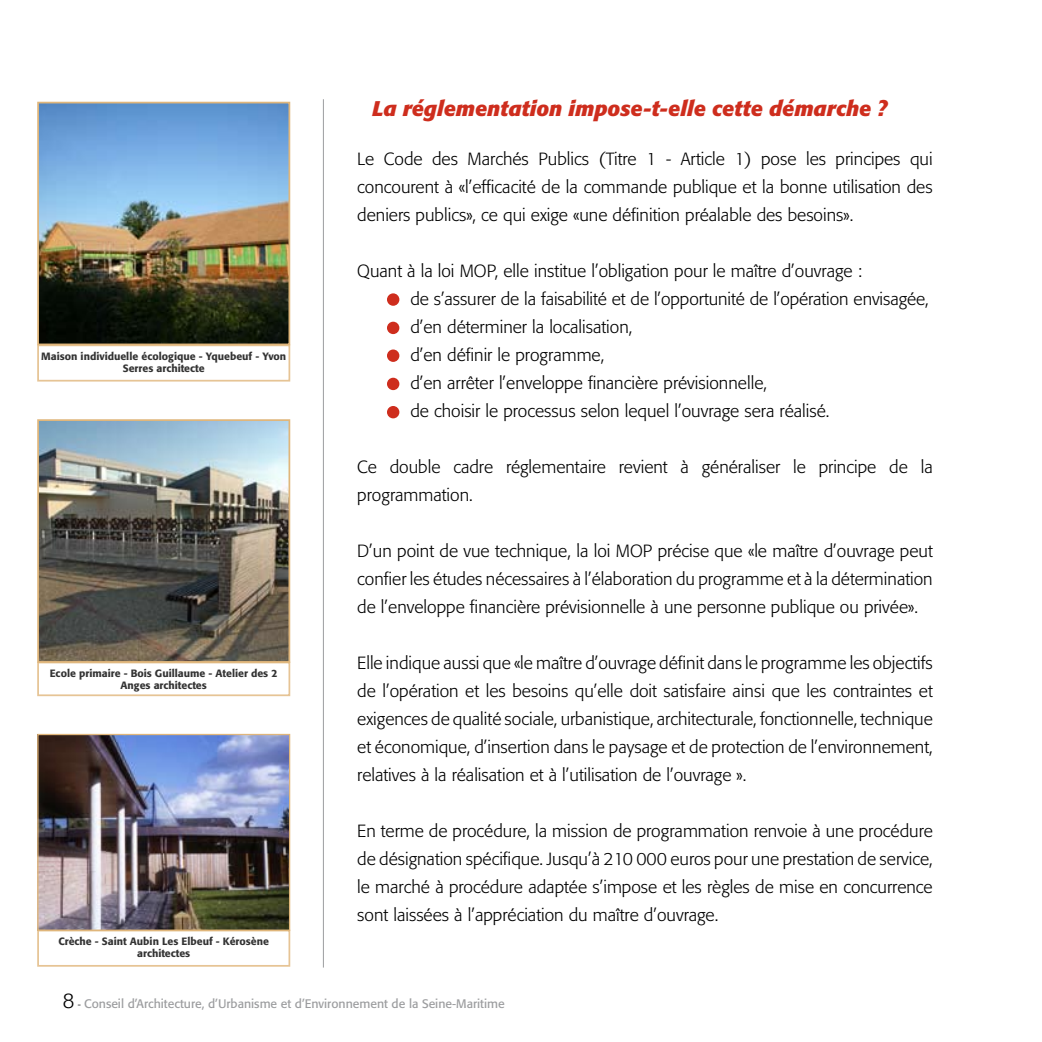
<style>
.page{position:relative;width:1042px;height:1042px;background:#fff}
.page>*{position:absolute;margin:0;border:0;box-sizing:border-box;transform-origin:0 0}
.t1{font:italic 700 21px "Formata";color:#ce2d1d}
.t2{font:300 17.5px/28px "Formata";color:#000;text-align:justify}
.t3{font:12.25px "Formata";color:#9c9d9f}
.t4{font:500 10.5px/12.6px "Formata";color:#000;text-align:center}
.s1{font-weight:300;font-size:21px;color:#000}
.s2{font-weight:300;font-size:10.5px;color:#000}
</style>
<div class="page">
<hr style="left:323px;top:99px;width:1px;height:868px;background:#9c9d9f">
<hr style="left:1041px;top:0;width:1px;height:33px;background:#dbb46b">
<img style="left:39px;top:736px;width:249px;height:193px">
<div style="left:37px;top:734px;width:253px;height:197px;border:1px solid #e0b67b"></div>
<div style="left:37px;top:929px;width:253px;height:37px;border:2px solid #e0b67b"></div>
<img style="left:40px;top:105px;width:247px;height:237px">
<div style="left:37px;top:102px;width:253px;height:243px;border:2px solid #e0b67b"></div>
<div style="left:37px;top:344px;width:253px;height:37px;border:2px solid #e0b67b"></div>
<div style="left:387px;top:293px;width:12px;height:13px;background:#ce2d1d;border-radius:50%"></div>
<div style="left:387px;top:322px;width:12px;height:12px;background:#ce2d1d;border-radius:50%"></div>
<div style="left:387px;top:349px;width:12px;height:13px;background:#ce2d1d;border-radius:50%"></div>
<div style="left:387px;top:378px;width:12px;height:12px;background:#ce2d1d;border-radius:50%"></div>
<img style="left:40px;top:422px;width:247px;height:238px">
<div style="left:37px;top:419px;width:253px;height:244px;border:2px solid #e0b67b"></div>
<div style="left:37px;top:661px;width:253px;height:35px;border:2px solid #e0b67b"></div>
<div style="left:387px;top:406px;width:12px;height:12px;background:#ce2d1d;border-radius:50%"></div>
<p class="t4" style="left:41px;top:349px;width:246px">Maison individuelle écologique - Yquebeuf - Yvon<br>Serres architecte</p>
<p class="t4" style="left:50px;top:666px;width:229px">Ecole primaire - Bois Guillaume - Atelier des 2<br>Anges architectes</p>
<p class="t4" style="left:58px;top:934px;width:212px">Crèche - Saint Aubin Les Elbeuf - Kérosène architectes</p>
<p class="t1" style="left:372px;top:95px;width:516px">La réglementation impose-t-elle cette démarche ?</p>
<p class="t2" style="left:357px;top:145px;width:577px">Le Code des Marchés Publics (Titre 1 - Article 1) pose les principes qui concourent à «l’efficacité de la commande publique et la bonne utilisation des deniers publics», ce qui exige «une définition préalable des besoins».</p>
<p class="t2" style="left:410px;top:257px;width:520px;text-align:left;text-indent:-53px">Quant à la loi MOP, elle institue l’obligation pour le maître d’ouvrage :<br>de s’assurer de la faisabilité et de l’opportunité de l’opération envisagée, d’en déterminer la localisation,<br>d’en définir le programme,<br>d’en arrêter l’enveloppe financière prévisionnelle,<br>de choisir le processus selon lequel l’ouvrage sera réalisé.</p>
<p class="t2" style="left:357px;top:453px;width:577px">Ce double cadre réglementaire revient à généraliser le principe de la programmation.</p>
<p class="t2" style="left:357px;top:537px;width:577px">D’un point de vue technique, la loi MOP précise que «le maître d’ouvrage peut confier les études nécessaires à l’élaboration du programme et à la détermination de l’enveloppe financière prévisionnelle à une personne publique ou privée».</p>
<p class="t2" style="left:357px;top:649px;width:577px">Elle indique aussi que «le maître d’ouvrage définit dans le programme les objectifs de l’opération et les besoins qu’elle doit satisfaire ainsi que les contraintes et exigences de qualité sociale, urbanistique, architecturale, fonctionnelle, technique et économique, d’insertion dans le paysage et de protection de l’environnement, relatives à la réalisation et à l’utilisation de l’ouvrage ».</p>
<p class="t2" style="left:357px;top:817px;width:577px">En terme de procédure, la mission de programmation renvoie à une procédure de désignation spécifique. Jusqu’à 210 000 euros pour une prestation de service, le marché à procédure adaptée s’impose et les règles de mise en concurrence sont laissées à l’appréciation du maître d’ouvrage.</p>
<p class="t3" style="left:63px;top:996px;width:444px"><span class="s1">8</span> <span class="s2">-</span> Conseil d’Architecture, d’Urbanisme et d’Environnement de la Seine-Maritime</p>
</div>
